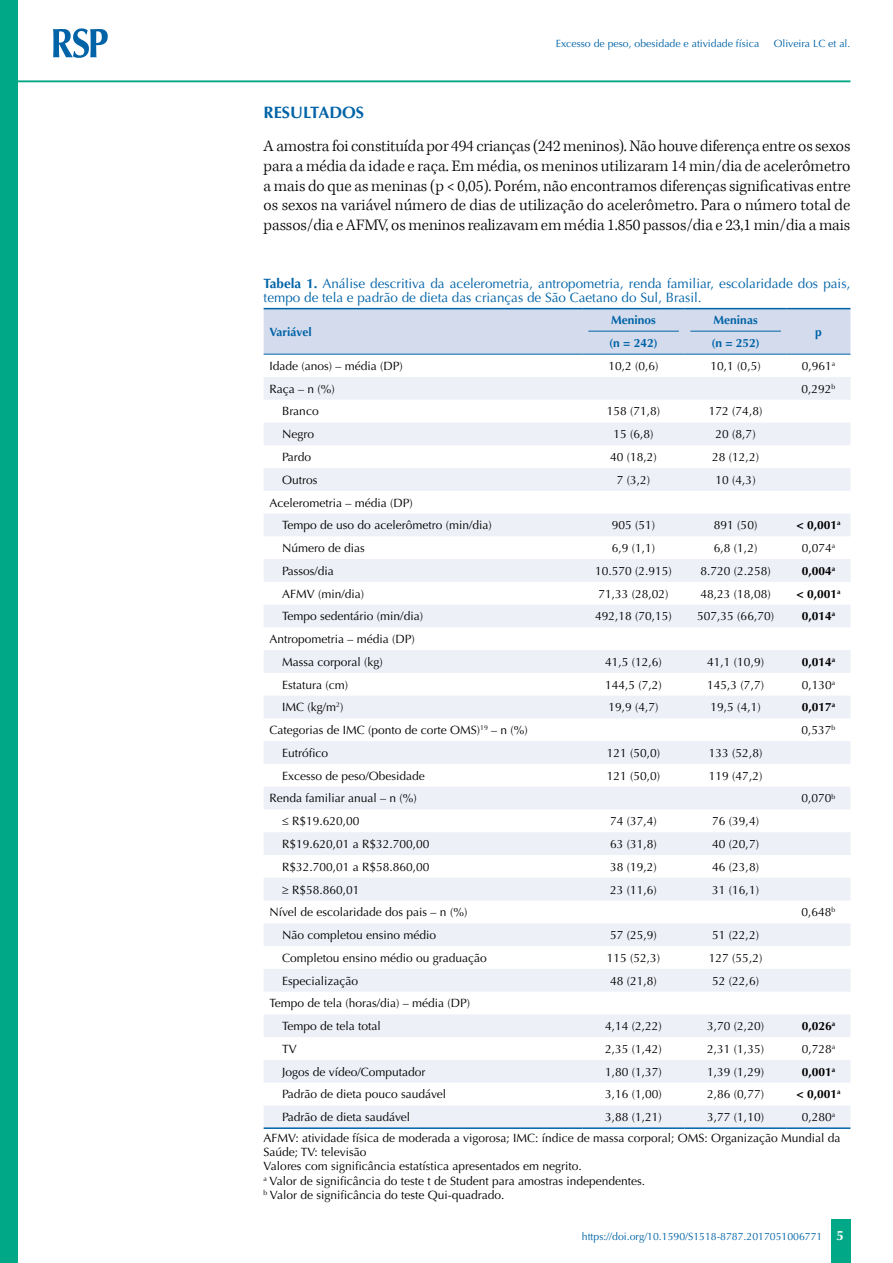
<style>
.page{position:relative;width:893px;height:1263px;background:#fff}
.page>*{position:absolute;margin:0;border:0;box-sizing:border-box;transform-origin:0 0}
.t1{font:300 16.5px/19.8px "Kepler Std";letter-spacing:-.005em;color:#000;text-align:justify}
.t2{font:700 16.5px "Optima";color:#0063a7}
.t3{font:13.5px/14.2px "Optima";color:#0063a7}
.t4{font:700 13.5px "Optima";color:#fff}
.t5{font:12px/22.8px "Optima";color:#000}
.t6{font:700 12px "Optima";color:#000}
.t7{font:700 12px "Optima";color:#0063a7}
.t8{font:10.5px "Optima";color:#0063a7}
.s1{font-weight:700}
</style>
<div class="page">
<div style="left:831px;top:1220px;width:20px;height:43px;background:#00a887"></div>
<div style="left:0;top:0;width:18px;height:1263px;background:#00a887"></div>
<svg style="left:53px;top:28px;width:55px;height:30px"></svg>
<hr style="left:18px;top:80px;width:832px;height:2px;background:#00a887">
<div style="left:264px;top:309px;width:586px;height:45px;background:#d4dbec"></div>
<svg style="left:264px;top:377px;width:586px;height:750px;fill:#f0f2f8"></svg>
<hr style="left:583px;top:308px;width:102px;height:1px;background:#0063a7">
<hr style="left:685px;top:308px;width:102px;height:1px;background:#0063a7">
<hr style="left:583px;top:354px;width:102px;height:1px;background:#0063a7">
<hr style="left:685px;top:354px;width:102px;height:1px;background:#0063a7">
<hr style="left:264px;top:308px;width:319px;height:1px;background:#0063a7">
<hr style="left:264px;top:354px;width:319px;height:1px;background:#0063a7">
<hr style="left:787px;top:308px;width:63px;height:1px;background:#0063a7">
<hr style="left:787px;top:354px;width:63px;height:1px;background:#0063a7">
<hr style="left:264px;top:1127px;width:319px;height:2px;background:#0063a7">
<hr style="left:583px;top:1127px;width:102px;height:2px;background:#0063a7">
<hr style="left:685px;top:1127px;width:102px;height:2px;background:#0063a7">
<hr style="left:787px;top:1127px;width:63px;height:2px;background:#0063a7">
<hr style="left:588px;top:331px;width:91px;height:1px;background:#0063a7">
<hr style="left:690px;top:331px;width:91px;height:1px;background:#0063a7">
<p class="t8" style="left:556px;top:37px;width:205px">Excesso de peso, obesidade e atividade física</p>
<p class="t8" style="left:774px;top:37px;width:78px">Oliveira LC et al.</p>
<h1 class="t2" style="left:264px;top:103px;width:102px">RESULTADOS</h1>
<p class="t1" style="left:264px;top:137px;width:588px">A amostra foi constituída por 494 crianças (242 meninos). Não houve diferença entre os sexos para a média da idade e raça. Em média, os meninos utilizaram 14 min/dia de acelerômetro a mais do que as meninas (p &lt; 0,05). Porém, não encontramos diferenças significativas entre os sexos na variável número de dias de utilização do acelerômetro. Para o número total de passos/dia e AFMV, os meninos realizavam em média 1.850 passos/dia e 23,1 min/dia a mais</p>
<p class="t3" style="left:264px;top:276px;width:588px"><span class="s1">Tabela 1.</span> Análise descritiva da acelerometria, antropometria, renda familiar, escolaridade dos pais, tempo de tela e padrão de dieta das crianças de São Caetano do Sul, Brasil.</p>
<p class="t7" style="left:269px;top:325px;width:44px">Variável</p>
<p class="t7" style="left:611px;top:313px;width:46px">Meninos</p>
<p class="t7" style="left:714px;top:313px;width:46px">Meninas</p>
<p class="t7" style="left:815px;top:325px;width:8px">p</p>
<p class="t7" style="left:609px;top:336px;width:50px">(n = 242)</p>
<p class="t7" style="left:711px;top:336px;width:50px">(n = 252)</p>
<p class="t5" style="left:269px;top:355px;width:135px">Idade (anos) – média (DP)</p>
<p class="t5" style="left:609px;top:355px;width:52px">10,2 (0,6)</p>
<p class="t5" style="left:711px;top:355px;width:52px">10,1 (0,5)</p>
<p class="t5" style="left:802px;top:355px;width:35px">0,961<sup>a</sup></p>
<p class="t5" style="left:269px;top:377px;width:67px">Raça – n (%)</p>
<p class="t5" style="left:802px;top:377px;width:35px">0,292<sup>b</sup></p>
<p class="t5" style="left:282px;top:400px;width:38px">Branco</p>
<p class="t5" style="left:607px;top:400px;width:55px">158 (71,8)</p>
<p class="t5" style="left:709px;top:400px;width:55px">172 (74,8)</p>
<p class="t5" style="left:282px;top:423px;width:34px">Negro</p>
<p class="t5" style="left:614px;top:423px;width:42px">15 (6,8)</p>
<p class="t5" style="left:716px;top:423px;width:42px">20 (8,7)</p>
<p class="t5" style="left:282px;top:446px;width:30px">Pardo</p>
<p class="t5" style="left:610px;top:446px;width:48px">40 (18,2)</p>
<p class="t5" style="left:712px;top:446px;width:48px">28 (12,2)</p>
<p class="t5" style="left:282px;top:468px;width:37px">Outros</p>
<p class="t5" style="left:617px;top:468px;width:35px">7 (3,2)</p>
<p class="t5" style="left:716px;top:468px;width:42px">10 (4,3)</p>
<p class="t5" style="left:282px;top:491px;width:211px;text-indent:-13px">Acelerometria – média (DP)<br>Tempo de uso do acelerômetro (min/dia)</p>
<p class="t5" style="left:612px;top:514px;width:45px">905 (51)</p>
<p class="t5" style="left:714px;top:514px;width:45px">891 (50)</p>
<p class="t6" style="left:796px;top:518px;width:46px">&lt; 0,001<sup>a</sup></p>
<p class="t5" style="left:282px;top:537px;width:84px">Número de dias</p>
<p class="t5" style="left:612px;top:537px;width:45px">6,9 (1,1)</p>
<p class="t5" style="left:714px;top:537px;width:45px">6,8 (1,2)</p>
<p class="t5" style="left:802px;top:537px;width:35px">0,074<sup>a</sup></p>
<p class="t5" style="left:282px;top:559px;width:53px">Passos/dia</p>
<p class="t5" style="left:595px;top:559px;width:78px">10.570 (2.915)</p>
<p class="t5" style="left:701px;top:559px;width:72px">8.720 (2.258)</p>
<p class="t6" style="left:802px;top:564px;width:35px">0,004<sup>a</sup></p>
<p class="t5" style="left:282px;top:582px;width:84px">AFMV (min/dia)</p>
<p class="t5" style="left:599px;top:582px;width:72px">71,33 (28,02)</p>
<p class="t5" style="left:701px;top:582px;width:72px">48,23 (18,08)</p>
<p class="t6" style="left:796px;top:586px;width:46px">&lt; 0,001<sup>a</sup></p>
<p class="t5" style="left:282px;top:605px;width:142px">Tempo sedentário (min/dia)</p>
<p class="t5" style="left:595px;top:605px;width:78px">492,18 (70,15)</p>
<p class="t5" style="left:697px;top:605px;width:78px">507,35 (66,70)</p>
<p class="t6" style="left:802px;top:609px;width:35px">0,014<sup>a</sup></p>
<p class="t5" style="left:282px;top:628px;width:134px;text-indent:-13px">Antropometria – média (DP)<br>Massa corporal (kg)</p>
<p class="t5" style="left:605px;top:651px;width:58px">41,5 (12,6)</p>
<p class="t5" style="left:707px;top:651px;width:58px">41,1 (10,9)</p>
<p class="t6" style="left:802px;top:655px;width:35px">0,014<sup>a</sup></p>
<p class="t5" style="left:282px;top:673px;width:67px">Estatura (cm)</p>
<p class="t5" style="left:605px;top:673px;width:58px">144,5 (7,2)</p>
<p class="t5" style="left:707px;top:673px;width:58px">145,3 (7,7)</p>
<p class="t5" style="left:802px;top:673px;width:35px">0,130<sup>a</sup></p>
<p class="t5" style="left:282px;top:696px;width:63px">IMC (kg/m<sup>2</sup>)</p>
<p class="t5" style="left:609px;top:696px;width:52px">19,9 (4,7)</p>
<p class="t5" style="left:711px;top:696px;width:52px">19,5 (4,1)</p>
<p class="t6" style="left:802px;top:700px;width:35px">0,017<sup>a</sup></p>
<p class="t5" style="left:269px;top:719px;width:260px">Categorias de IMC (ponto de corte OMS)<sup>19</sup> – n (%)</p>
<p class="t5" style="left:802px;top:719px;width:35px">0,537<sup>b</sup></p>
<p class="t5" style="left:282px;top:742px;width:48px">Eutrófico</p>
<p class="t5" style="left:607px;top:742px;width:55px">121 (50,0)</p>
<p class="t5" style="left:709px;top:742px;width:55px">133 (52,8)</p>
<p class="t5" style="left:282px;top:764px;width:144px">Excesso de peso/Obesidade</p>
<p class="t5" style="left:607px;top:764px;width:55px">121 (50,0)</p>
<p class="t5" style="left:709px;top:764px;width:55px">119 (47,2)</p>
<p class="t5" style="left:269px;top:787px;width:149px">Renda familiar anual – n (%)</p>
<p class="t5" style="left:802px;top:787px;width:35px">0,070<sup>b</sup></p>
<p class="t5" style="left:282px;top:810px;width:79px">≤ R$19.620,00</p>
<p class="t5" style="left:610px;top:810px;width:48px">74 (37,4)</p>
<p class="t5" style="left:712px;top:810px;width:48px">76 (39,4)</p>
<p class="t5" style="left:282px;top:833px;width:149px">R$19.620,01 a R$32.700,00</p>
<p class="t5" style="left:610px;top:833px;width:48px">63 (31,8)</p>
<p class="t5" style="left:712px;top:833px;width:48px">40 (20,7)</p>
<p class="t5" style="left:282px;top:855px;width:149px">R$32.700,01 a R$58.860,00</p>
<p class="t5" style="left:610px;top:855px;width:48px">38 (19,2)</p>
<p class="t5" style="left:712px;top:855px;width:48px">46 (23,8)</p>
<p class="t5" style="left:282px;top:878px;width:79px">≥ R$58.860,01</p>
<p class="t5" style="left:610px;top:878px;width:48px">23 (11,6)</p>
<p class="t5" style="left:712px;top:878px;width:48px">31 (16,1)</p>
<p class="t5" style="left:269px;top:901px;width:199px">Nível de escolaridade dos pais – n (%)</p>
<p class="t5" style="left:802px;top:901px;width:35px">0,648<sup>b</sup></p>
<p class="t5" style="left:282px;top:924px;width:156px">Não completou ensino médio</p>
<p class="t5" style="left:610px;top:924px;width:48px">57 (25,9)</p>
<p class="t5" style="left:712px;top:924px;width:48px">51 (22,2)</p>
<p class="t5" style="left:282px;top:946px;width:206px">Completou ensino médio ou graduação</p>
<p class="t5" style="left:607px;top:946px;width:55px">115 (52,3)</p>
<p class="t5" style="left:709px;top:946px;width:55px">127 (55,2)</p>
<p class="t5" style="left:282px;top:969px;width:78px">Especialização</p>
<p class="t5" style="left:610px;top:969px;width:48px">48 (21,8)</p>
<p class="t5" style="left:712px;top:969px;width:48px">52 (22,6)</p>
<p class="t5" style="left:282px;top:992px;width:189px;text-indent:-13px">Tempo de tela (horas/dia) – média (DP)<br>Tempo de tela total</p>
<p class="t5" style="left:605px;top:1015px;width:58px">4,14 (2,22)</p>
<p class="t5" style="left:707px;top:1015px;width:58px">3,70 (2,20)</p>
<p class="t6" style="left:802px;top:1019px;width:35px">0,026<sup>a</sup></p>
<p class="t5" style="left:282px;top:1037px;width:16px">TV</p>
<p class="t5" style="left:605px;top:1037px;width:58px">2,35 (1,42)</p>
<p class="t5" style="left:707px;top:1037px;width:58px">2,31 (1,35)</p>
<p class="t5" style="left:802px;top:1037px;width:35px">0,728<sup>a</sup></p>
<p class="t5" style="left:282px;top:1060px;width:145px">Jogos de vídeo/Computador</p>
<p class="t5" style="left:605px;top:1060px;width:58px">1,80 (1,37)</p>
<p class="t5" style="left:707px;top:1060px;width:58px">1,39 (1,29)</p>
<p class="t6" style="left:802px;top:1064px;width:35px">0,001<sup>a</sup></p>
<p class="t5" style="left:282px;top:1083px;width:166px">Padrão de dieta pouco saudável</p>
<p class="t5" style="left:605px;top:1083px;width:58px">3,16 (1,00)</p>
<p class="t5" style="left:707px;top:1083px;width:58px">2,86 (0,77)</p>
<p class="t6" style="left:796px;top:1087px;width:46px">&lt; 0,001<sup>a</sup></p>
<p class="t5" style="left:282px;top:1106px;width:130px">Padrão de dieta saudável</p>
<p class="t5" style="left:605px;top:1106px;width:58px">3,88 (1,21)</p>
<p class="t5" style="left:707px;top:1106px;width:58px">3,77 (1,10)</p>
<p class="t5" style="left:264px;top:1107px;width:578px;line-height:20.4px;text-indent:538px">0,280<sup>a<br></sup>AFMV: atividade física de moderada a vigorosa; IMC: índice de massa corporal; OMS: Organização Mundial da</p>
<p class="t5" style="left:264px;top:1145px;width:383px;line-height:14.4px">Saúde; TV: televisão<br>Valores com significância estatística apresentados em negrito.<br><sup>a</sup> Valor de significância do teste t de Student para amostras independentes. <sup>b</sup> Valor de significância do teste Qui-quadrado.</p>
<p class="t8" style="left:582px;top:1230px;width:242px">https://doi.org/10.1590/S1518-8787.2017051006771</p>
<p class="t4" style="left:836px;top:1227px;width:9px">5</p>
</div>
